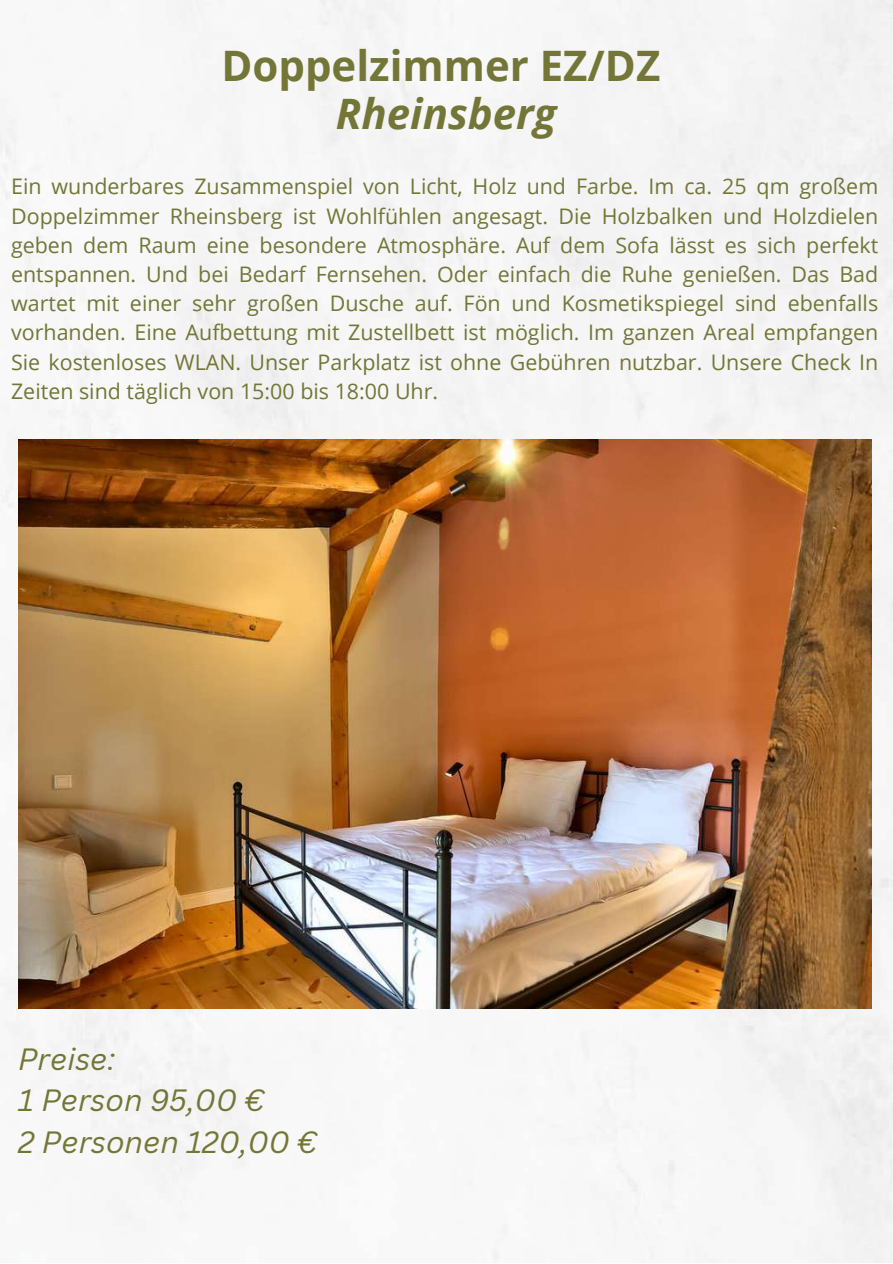
<style>
.page{position:relative;width:893px;height:1264px;background:#fff}
.page>*{position:absolute;margin:0;border:0;box-sizing:border-box;transform-origin:0 0}
.t1{font:700 42px "Open Sans";color:#737636}
.t2{font:italic 700 42px "Open Sans";color:#737636}
.t3{font:italic 30px/41.5px "Canva Sans";color:#737636}
.t4{font:21.45px/29.2px "Open Sans";color:#737636;text-align:justify}
</style>
<div class="page">
<img style="left:0;top:0;width:892px;height:1262px">
<img style="left:18px;top:439px;width:853px;height:569px">
<h1 class="t1" style="left:221px;top:36px;width:440px">Doppelzimmer EZ/DZ</h1>
<h1 class="t2" style="left:336px;top:84px;width:222px">Rheinsberg</h1>
<p class="t4" style="left:11px;top:171px;width:868px">Ein wunderbares Zusammenspiel von Licht, Holz und Farbe. Im ca. 25 qm großem Doppelzimmer Rheinsberg ist Wohlfühlen angesagt. Die Holzbalken und Holzdielen geben dem Raum eine besondere Atmosphäre. Auf dem Sofa lässt es sich perfekt entspannen. Und bei Bedarf Fernsehen. Oder einfach die Ruhe genießen. Das Bad wartet mit einer sehr großen Dusche auf. Fön und Kosmetikspiegel sind ebenfalls vorhanden. Eine Aufbettung mit Zustellbett ist möglich. Im ganzen Areal empfangen Sie kostenloses WLAN. Unser Parkplatz ist ohne Gebühren nutzbar. Unsere Check In Zeiten sind täglich von 15:00 bis 18:00 Uhr.</p>
<h2 class="t3" style="left:18px;top:1037px;width:300px">Preise:<br>1 Person 95,00 €<br>2 Personen 120,00 €</h2>
</div>
